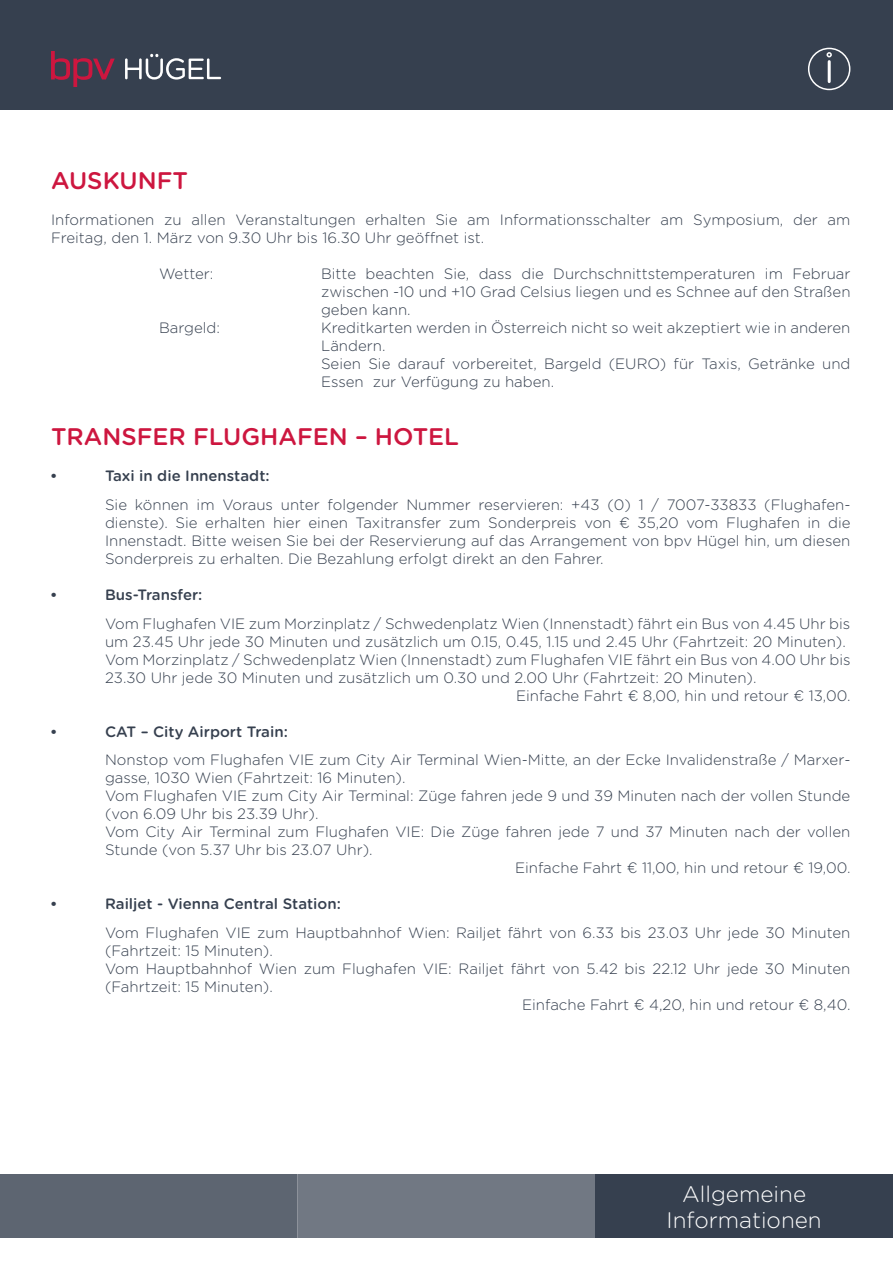
<style>
.page{position:relative;width:893px;height:1263px;background:#fff}
.page>*{position:absolute;margin:0;border:0;box-sizing:border-box;transform-origin:0 0}
.t1{font:500 24px "Gotham Rounded";color:#cd163f}
.t2{font:300 22.5px/25.5px "Gotham Rounded";color:#fff;text-align:center}
.t3{font:300 15px/18px "Gotham Rounded";color:#36404f}
.t4{font:500 15px "Gotham Rounded";color:#36404f}
.t5{font:700 15px "Arial";color:#36404f}
</style>
<div class="page">
<div style="left:0;top:0;width:893px;height:110px;background:#36404f"></div>
<svg style="left:51px;top:51px;width:64px;height:36px"></svg>
<svg style="left:125px;top:54px;width:96px;height:26px"></svg>
<div style="left:808px;top:48px;width:42px;height:42px;border:2px solid #fff;border-radius:50%"></div>
<hr style="left:828px;top:62px;width:3px;height:20px;background:#fff">
<svg style="left:826px;top:52px;width:6px;height:5px"></svg>
<div style="left:0;top:1174px;width:893px;height:63px;background:#36404f"></div>
<div style="left:0;top:1174px;width:298px;height:63px;background:#5d6571"></div>
<div style="left:298px;top:1174px;width:297px;height:63px;background:#717883"></div>
<h1 class="t1" style="left:51px;top:164px;width:138px">AUSKUNFT</h1>
<p class="t3" style="left:51px;top:210px;width:801px">Informationen zu allen Veranstaltungen erhalten Sie am Informationsschalter am Symposium, der am<br>Freitag, den 1. März von 9.30 Uhr bis 16.30 Uhr geöffnet ist.</p>
<p class="t3" style="left:159px;top:264px;width:56px">Wetter:</p>
<p class="t3" style="left:321px;top:264px;width:531px;text-align:justify">Bitte beachten Sie, dass die Durchschnittstemperaturen im Februar zwischen -10 und +10 Grad Celsius liegen und es Schnee auf den Straßen geben kann.</p>
<p class="t3" style="left:159px;top:318px;width:62px">Bargeld:</p>
<p class="t3" style="left:321px;top:318px;width:531px">Kreditkarten werden in Österreich nicht so weit akzeptiert wie in anderen Ländern.<br>Seien Sie darauf vorbereitet, Bargeld (EURO) für Taxis, Getränke und Essen zur Verfügung zu haben.</p>
<h1 class="t1" style="left:51px;top:419px;width:410px">TRANSFER FLUGHAFEN – HOTEL</h1>
<p class="t5" style="left:51px;top:465px;width:7px">•</p>
<p class="t4" style="left:105px;top:465px;width:166px">Taxi in die Innenstadt:</p>
<p class="t3" style="left:105px;top:495px;width:747px;text-align:justify">Sie können im Voraus unter folgender Nummer reservieren: +43 (0) 1 / 7007-33833 (Flughafen&shy;dienste). Sie erhalten hier einen Taxitransfer zum Sonderpreis von € 35,20 vom Flughafen in die Innenstadt. Bitte weisen Sie bei der Reservierung auf das Arrangement von bpv Hügel hin, um diesen Sonderpreis zu erhalten. Die Bezahlung erfolgt direkt an den Fahrer.</p>
<p class="t5" style="left:51px;top:584px;width:7px">•</p>
<p class="t4" style="left:105px;top:584px;width:99px">Bus-Transfer:</p>
<p class="t3" style="left:105px;top:613px;width:747px">Vom Flughafen VIE zum Morzinplatz / Schwedenplatz Wien (Innenstadt) fährt ein Bus von 4.45 Uhr bis</p>
<p class="t3" style="left:105px;top:631px;width:742px">um 23.45 Uhr jede 30 Minuten und zusätzlich um 0.15, 0.45, 1.15 und 2.45 Uhr (Fahrtzeit: 20 Minuten).</p>
<p class="t3" style="left:105px;top:649px;width:747px">Vom Morzinplatz / Schwedenplatz Wien (Innenstadt) zum Flughafen VIE fährt ein Bus von 4.00 Uhr bis</p>
<p class="t3" style="left:105px;top:667px;width:653px">23.30 Uhr jede 30 Minuten und zusätzlich um 0.30 und 2.00 Uhr (Fahrtzeit: 20 Minuten).</p>
<p class="t3" style="left:516px;top:685px;width:336px">Einfache Fahrt € 8,00, hin und retour € 13,00.</p>
<p class="t5" style="left:51px;top:721px;width:7px">•</p>
<p class="t4" style="left:105px;top:720px;width:184px">CAT – City Airport Train:</p>
<p class="t3" style="left:105px;top:750px;width:747px">Nonstop vom Flughafen VIE zum City Air Terminal Wien-Mitte, an der Ecke Invalidenstraße / Marxer-</p>
<p class="t3" style="left:105px;top:768px;width:302px">gasse, 1030 Wien (Fahrtzeit: 16 Minuten).</p>
<p class="t3" style="left:105px;top:786px;width:747px">Vom Flughafen VIE zum City Air Terminal: Züge fahren jede 9 und 39 Minuten nach der vollen Stunde</p>
<p class="t3" style="left:105px;top:804px;width:215px">(von 6.09 Uhr bis 23.39 Uhr).</p>
<p class="t3" style="left:105px;top:822px;width:747px">Vom City Air Terminal zum Flughafen VIE: Die Züge fahren jede 7 und 37 Minuten nach der vollen</p>
<p class="t3" style="left:105px;top:840px;width:269px">Stunde (von 5.37 Uhr bis 23.07 Uhr).</p>
<p class="t3" style="left:515px;top:858px;width:337px">Einfache Fahrt € 11,00, hin und retour € 19,00.</p>
<p class="t5" style="left:51px;top:893px;width:7px">•</p>
<p class="t4" style="left:105px;top:893px;width:237px">Railjet - Vienna Central Station:</p>
<p class="t3" style="left:105px;top:923px;width:747px">Vom Flughafen VIE zum Hauptbahnhof Wien: Railjet fährt von 6.33 bis 23.03 Uhr jede 30 Minuten</p>
<p class="t3" style="left:105px;top:941px;width:169px">(Fahrtzeit: 15 Minuten).</p>
<p class="t3" style="left:105px;top:959px;width:747px">Vom Hauptbahnhof Wien zum Flughafen VIE: Railjet fährt von 5.42 bis 22.12 Uhr jede 30 Minuten</p>
<p class="t3" style="left:105px;top:977px;width:169px">(Fahrtzeit: 15 Minuten).</p>
<p class="t3" style="left:522px;top:995px;width:330px">Einfache Fahrt € 4,20, hin und retour € 8,40.</p>
<h2 class="t2" style="left:667px;top:1180px;width:157px">Allgemeine<br>Informationen</h2>
</div>
